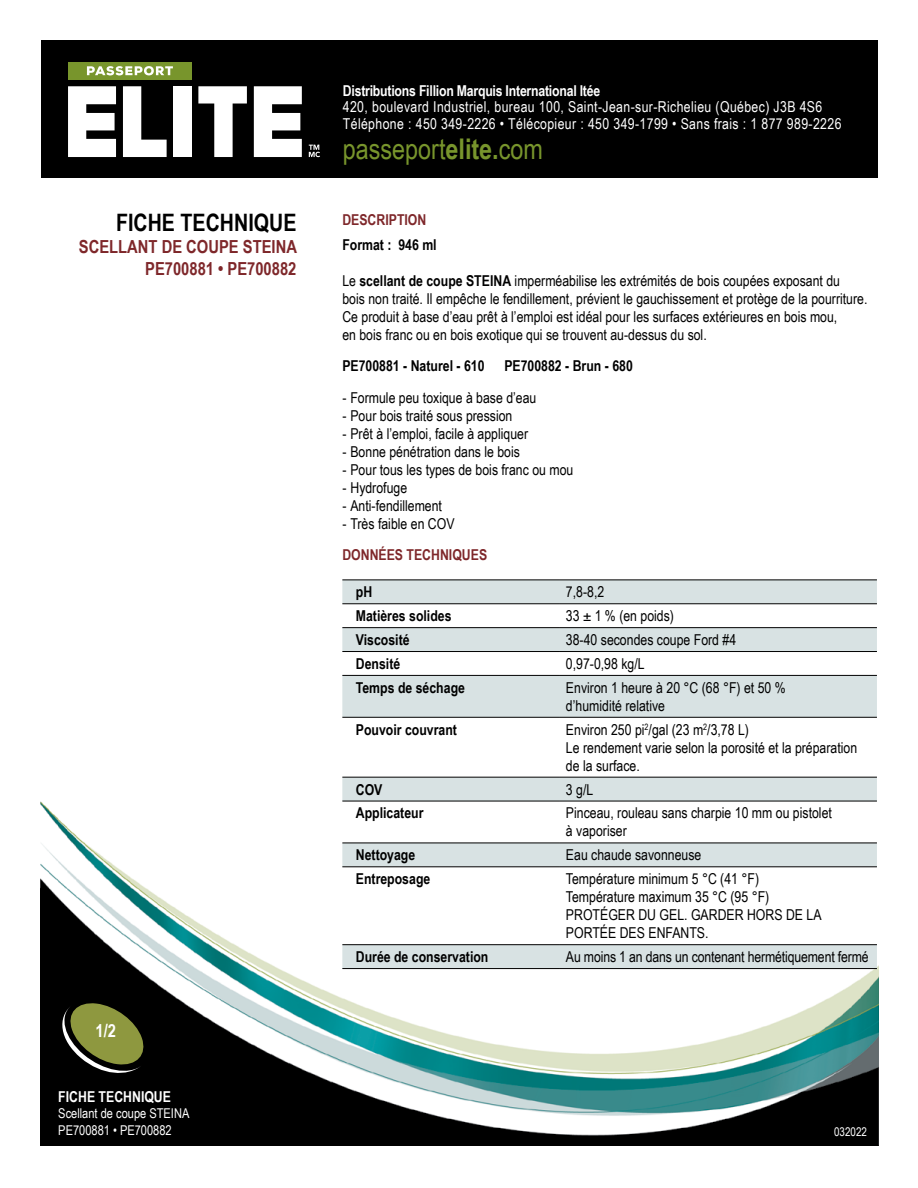
<style>
.page{position:relative;width:918px;height:1188px;background:#fff}
.page>*{position:absolute;margin:0;border:0;box-sizing:border-box;transform-origin:0 0}
.t1{font:28.5px "Arial Narrow";color:#78952c}
.t2{font:700 24px "Arial Narrow";color:#000}
.t3{font:700 18px/21.6px "Arial Narrow";color:#7e272a;text-align:right}
.t4{font:700 18px "Arial Narrow";color:#fff}
.t5{font:15px/18px "Arial Narrow";color:#000}
.t6{font:700 15px "Arial Narrow";color:#000}
.t7{font:15px/17.1px "Arial Narrow";letter-spacing:.025em;color:#fff}
.t8{font:700 15px "Arial Narrow";letter-spacing:-.015em;color:#fff}
.t9{font:700 15px "Arial Narrow";color:#7e272a}
.t10{font:13.5px/16.2px "Arial Narrow";color:#fff}
.t11{font:12px "Arial Narrow";color:#fff}
.s1{font-weight:700}
</style>
<div class="page">
<img style="left:40px;top:801px;width:838px;height:345px">
<svg style="left:57px;top:1001px;width:91px;height:76px;background:#4e5229"></svg>
<div style="left:41px;top:41px;width:837px;height:137px;background:#000"></div>
<svg style="left:309px;top:145px;width:11px;height:12px"></svg>
<svg style="left:68px;top:86px;width:48px;height:71px;background:#d5d5d5"></svg>
<div style="left:173px;top:86px;width:19px;height:71px;background:#fff"></div>
<svg style="left:198px;top:86px;width:49px;height:71px"></svg>
<svg style="left:123px;top:86px;width:44px;height:71px"></svg>
<svg style="left:254px;top:86px;width:48px;height:71px;background:#d5d5d5"></svg>
<div style="left:68px;top:62px;width:124px;height:18px;background:#78952c"></div>
<svg style="left:87px;top:66px;width:86px;height:9px"></svg>
<div style="left:342px;top:581px;width:535px;height:387px;background:#d8e2e3"></div>
<svg style="left:342px;top:604px;width:535px;height:340px"></svg>
<svg style="left:342px;top:718px;width:535px;height:59px"></svg>
<hr style="left:342px;top:580px;width:218px;height:1px;background:#000">
<hr style="left:560px;top:580px;width:317px;height:1px;background:#000">
<hr style="left:342px;top:603px;width:218px;height:1px;background:#000">
<hr style="left:560px;top:603px;width:317px;height:1px;background:#000">
<hr style="left:342px;top:627px;width:218px;height:1px;background:#000">
<hr style="left:560px;top:627px;width:317px;height:1px;background:#000">
<hr style="left:342px;top:651px;width:218px;height:1px;background:#000">
<hr style="left:560px;top:651px;width:317px;height:1px;background:#000">
<hr style="left:342px;top:675px;width:218px;height:1px;background:#000">
<hr style="left:560px;top:675px;width:317px;height:1px;background:#000">
<hr style="left:342px;top:717px;width:218px;height:1px;background:#000">
<hr style="left:560px;top:717px;width:317px;height:1px;background:#000">
<hr style="left:342px;top:777px;width:218px;height:1px;background:#000">
<hr style="left:560px;top:777px;width:317px;height:1px;background:#000">
<hr style="left:342px;top:801px;width:218px;height:1px;background:#000">
<hr style="left:560px;top:801px;width:317px;height:1px;background:#000">
<hr style="left:342px;top:843px;width:218px;height:1px;background:#000">
<hr style="left:560px;top:843px;width:317px;height:1px;background:#000">
<hr style="left:342px;top:866px;width:218px;height:1px;background:#000">
<hr style="left:560px;top:866px;width:317px;height:1px;background:#000">
<hr style="left:342px;top:944px;width:218px;height:1px;background:#000">
<hr style="left:560px;top:944px;width:317px;height:1px;background:#000">
<hr style="left:342px;top:968px;width:218px;height:1px;background:#000">
<hr style="left:560px;top:968px;width:317px;height:1px;background:#000">
<h2 class="t2" style="left:116px;top:205px;width:182px">FICHE TECHNIQUE</h2>
<p class="t3" style="left:79px;top:235px;width:220px">SCELLANT DE COUPE STEINA<br>PE700881 • PE700882</p>
<p class="t4" style="left:95px;top:1017px;width:22px">1/2</p>
<p class="t8" style="left:58px;top:1086px;width:114px">FICHE TECHNIQUE</p>
<p class="t10" style="left:58px;top:1105px;width:133px">Scellant de coupe STEINA<br>PE700881 • PE700882</p>
<p class="t8" style="left:343px;top:79px;width:259px">Distributions Fillion Marquis International ltée</p>
<p class="t7" style="left:343px;top:98px;width:500px">420, boulevard Industriel, bureau 100, Saint-Jean-sur-Richelieu (Québec) J3B 4S6<br>Téléphone : 450 349-2226 • Télécopieur : 450 349-1799 • Sans frais : 1 877 989-2226</p>
<h1 class="t1" style="left:343px;top:128px;width:202px">passeport<span class="s1">elite.</span>com</h1>
<p class="t9" style="left:342px;top:208px;width:86px">DESCRIPTION</p>
<p class="t6" style="left:342px;top:233px;width:96px">Format : 946 ml</p>
<p class="t5" style="left:342px;top:271px;width:527px">Le <span class="s1">scellant de coupe STEINA</span> imperméabilise les extrémités de bois coupées exposant du<br>bois non traité. Il empêche le fendillement, prévient le gauchissement et protège de la pourriture.<br>Ce produit à base d’eau prêt à l’emploi est idéal pour les surfaces extérieures en bois mou,<br>en bois franc ou en bois exotique qui se trouvent au-dessus du sol.</p>
<p class="t6" style="left:342px;top:354px;width:144px">PE700881 - Naturel - 610</p>
<p class="t6" style="left:504px;top:354px;width:130px">PE700882 - Brun - 680</p>
<p class="t5" style="left:342px;top:388px;width:196px">- Formule peu toxique à base d’eau</p>
<p class="t5" style="left:342px;top:406px;width:172px">- Pour bois traité sous pression</p>
<p class="t5" style="left:342px;top:424px;width:187px">- Prêt à l’emploi, facile à appliquer</p>
<p class="t5" style="left:342px;top:442px;width:179px">- Bonne pénétration dans le bois</p>
<p class="t5" style="left:342px;top:460px;width:232px">- Pour tous les types de bois franc ou mou</p>
<p class="t5" style="left:342px;top:478px;width:66px">- Hydrofuge</p>
<p class="t5" style="left:342px;top:496px;width:101px">- Anti-fendillement</p>
<p class="t5" style="left:342px;top:514px;width:114px">- Très faible en COV</p>
<p class="t9" style="left:342px;top:543px;width:146px">DONNÉES TECHNIQUES</p>
<p class="t6" style="left:356px;top:581px;width:18px">pH</p>
<p class="t5" style="left:566px;top:582px;width:40px">7,8-8,2</p>
<p class="t6" style="left:356px;top:605px;width:97px">Matières solides</p>
<p class="t5" style="left:566px;top:606px;width:110px">33 ± 1 % (en poids)</p>
<p class="t6" style="left:356px;top:628px;width:55px">Viscosité</p>
<p class="t5" style="left:566px;top:630px;width:172px">38-40 secondes coupe Ford #4</p>
<p class="t6" style="left:356px;top:652px;width:46px">Densité</p>
<p class="t5" style="left:566px;top:654px;width:80px">0,97-0,98 kg/L</p>
<p class="t6" style="left:356px;top:676px;width:111px">Temps de séchage</p>
<p class="t5" style="left:566px;top:678px;width:221px">Environ 1 heure à 20 °C (68 °F) et 50 % d’humidité relative</p>
<p class="t6" style="left:356px;top:718px;width:103px">Pouvoir couvrant</p>
<p class="t5" style="left:566px;top:720px;width:293px">Environ 250 pi<sup>2</sup>/gal (23 m<sup>2</sup>/3,78 L)<br>Le rendement varie selon la porosité et la préparation de la surface.</p>
<p class="t6" style="left:356px;top:778px;width:28px">COV</p>
<p class="t5" style="left:566px;top:780px;width:29px">3 g/L</p>
<p class="t6" style="left:356px;top:802px;width:69px">Applicateur</p>
<p class="t5" style="left:566px;top:804px;width:267px">Pinceau, rouleau sans charpie 10 mm ou pistolet à vaporiser</p>
<p class="t6" style="left:356px;top:844px;width:61px">Nettoyage</p>
<p class="t5" style="left:566px;top:845px;width:137px">Eau chaude savonneuse</p>
<p class="t6" style="left:356px;top:868px;width:76px">Entreposage</p>
<p class="t5" style="left:566px;top:869px;width:257px">Température minimum 5 °C (41 °F)<br>Température maximum 35 °C (95 °F)<br>PROTÉGER DU GEL. GARDER HORS DE LA<br>PORTÉE DES ENFANTS.</p>
<p class="t6" style="left:356px;top:945px;width:134px">Durée de conservation</p>
<p class="t5" style="left:566px;top:947px;width:304px">Au moins 1 an dans un contenant hermétiquement fermé</p>
<p class="t11" style="left:834px;top:1123px;width:34px">032022</p>
</div>
